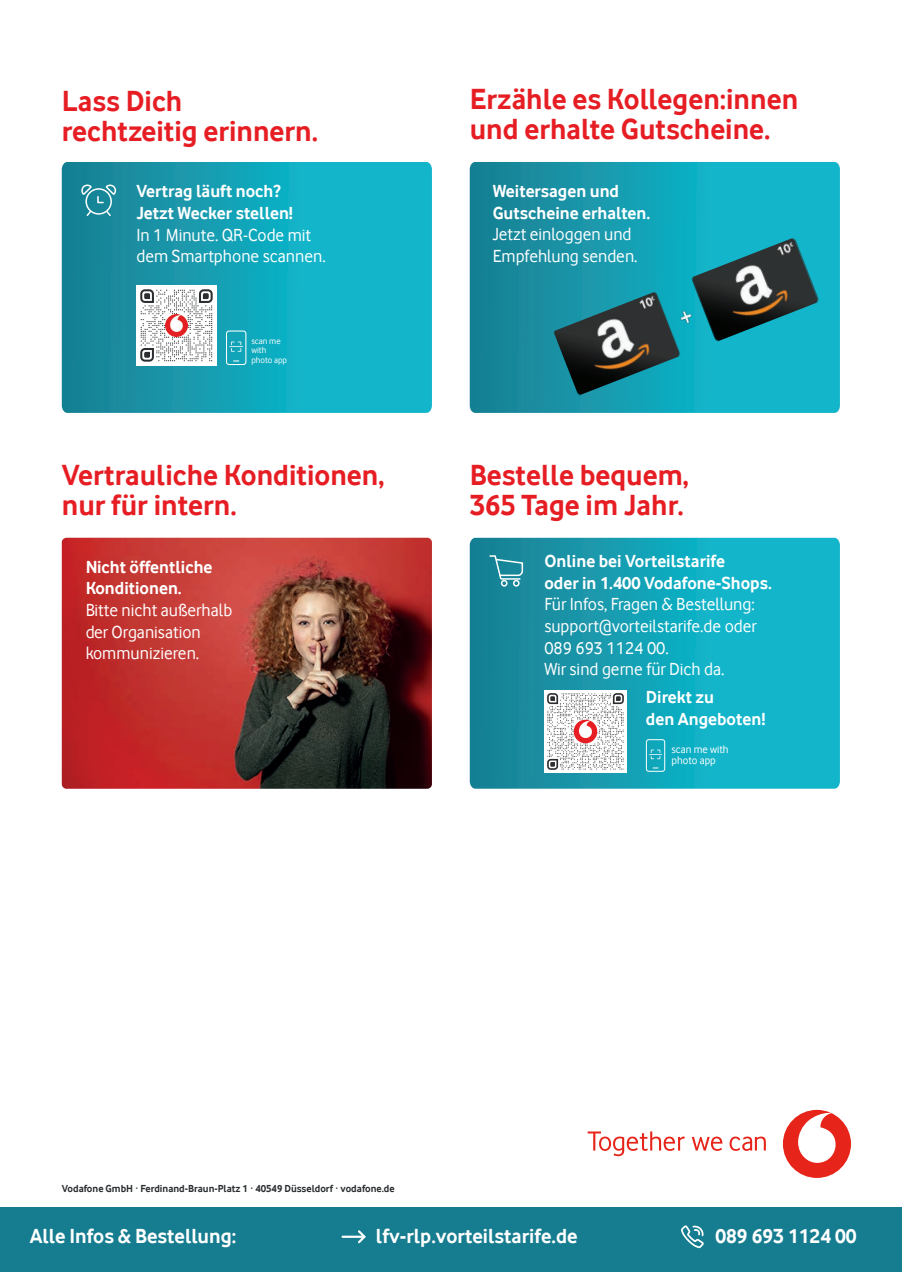
<style>
.page{position:relative;width:902px;height:1272px;background:#fff}
.page>*{position:absolute;margin:0;border:0;box-sizing:border-box;transform-origin:0 0}
.t1{font:700 30px/30px "Vodafone Rg";color:#e61e24}
.t2{font:700 21px "Vodafone Rg";color:#fff}
.t3{font:18px/21.6px "Vodafone Rg";color:#fff}
.t4{font:700 18px/21.6px "Vodafone Rg";color:#fff}
.t5{font:11.1px/11.1px "Vodafone Rg";color:#fff}
.t6{font:700 10.5px "Vodafone Rg";color:#292d2f}
.t7{font:9px/9.1px "Vodafone Rg";color:#fff}
</style>
<div class="page">
<div style="left:0;top:1207px;width:901px;height:64px;background:#167d90"></div>
<svg style="left:681px;top:1225px;width:23px;height:23px"></svg>
<div style="left:782px;top:1109px;width:68px;height:68px;background:#e72419;border-radius:50%"></div>
<svg style="left:798px;top:1112px;width:37px;height:50px"></svg>
<svg style="left:587px;top:1131px;width:97px;height:25px"></svg>
<svg style="left:691px;top:1136px;width:31px;height:14px"></svg>
<svg style="left:729px;top:1136px;width:36px;height:14px"></svg>
<svg style="left:62px;top:162px;width:370px;height:251px;background:#14a3b8"></svg>
<svg style="left:80px;top:183px;width:37px;height:34px"></svg>
<div style="left:226px;top:330px;width:20px;height:35px;border:1px solid #fff;border-radius:3px"></div>
<svg style="left:229px;top:341px;width:14px;height:11px"></svg>
<div style="left:136px;top:285px;width:80px;height:80px;background:#fff"></div>
<svg style="left:140px;top:289px;width:73px;height:72px"></svg>
<img style="left:166px;top:315px;width:21px;height:21px">
<img style="left:62px;top:537px;width:370px;height:251px">
<svg style="left:469px;top:162px;width:370px;height:251px;background:#169cb0"></svg>
<img style="left:553px;top:237px;width:266px;height:159px">
<svg style="left:469px;top:538px;width:370px;height:250px;background:#15a4b8"></svg>
<svg style="left:646px;top:739px;width:19px;height:32px"></svg>
<img style="left:544px;top:690px;width:82px;height:82px">
<svg style="left:488px;top:543px;width:35px;height:43px;background:#3595a6"></svg>
<hr style="left:342px;top:1235px;width:22px;height:2px;background:#fff">
<svg style="left:356px;top:1230px;width:10px;height:14px"></svg>
<h1 class="t1" style="left:62px;top:86px;width:258px">Lass Dich rechtzeitig erinnern.</h1>
<p class="t4" style="left:136px;top:180px;width:158px">Vertrag läuft noch?<br>Jetzt Wecker stellen!</p>
<p class="t3" style="left:136px;top:223px;width:191px">In 1 Minute. QR-Code mit dem Smartphone scannen.</p>
<p class="t7" style="left:251px;top:336px;width:37px">scan me with photo app</p>
<h1 class="t1" style="left:62px;top:459px;width:324px">Vertrauliche Konditionen, nur für intern.</h1>
<p class="t4" style="left:85px;top:555px;width:129px">Nicht öffentliche<br>Konditionen.</p>
<p class="t3" style="left:85px;top:599px;width:148px">Bitte nicht außerhalb der Organisation kommunizieren.</p>
<h1 class="t1" style="left:469px;top:84px;width:330px">Erzähle es Kollegen:innen und erhalte Gutscheine.</h1>
<p class="t4" style="left:492px;top:180px;width:159px">Weitersagen und<br>Gutscheine erhalten.</p>
<p class="t3" style="left:492px;top:223px;width:146px">Jetzt einloggen und<br>Empfehlung senden.</p>
<h1 class="t1" style="left:469px;top:459px;width:221px">Bestelle bequem,<br>365 Tage im Jahr.</h1>
<p class="t4" style="left:544px;top:550px;width:229px">Online bei Vorteilstarife<br>oder in 1.400 Vodafone-Shops.</p>
<p class="t3" style="left:544px;top:593px;width:214px">Für Infos, Fragen &amp; Bestellung: support@vorteilstarife.de oder<br>089 693 1124 00.<br>Wir sind gerne für Dich da.</p>
<p class="t4" style="left:646px;top:686px;width:121px">Direkt zu<br>den Angeboten!</p>
<p class="t5" style="left:671px;top:744px;width:59px">scan me with photo app</p>
<p class="t6" style="left:62px;top:1181px;width:334px">Vodafone GmbH · Ferdinand-Braun-Platz 1 · 40549 Düsseldorf · vodafone.de</p>
<p class="t2" style="left:30px;top:1223px;width:208px">Alle Infos &amp; Bestellung:</p>
<p class="t2" style="left:376px;top:1223px;width:203px">lfv-rlp.vorteilstarife.de</p>
<p class="t2" style="left:715px;top:1223px;width:143px">089 693 1124 00</p>
</div>
